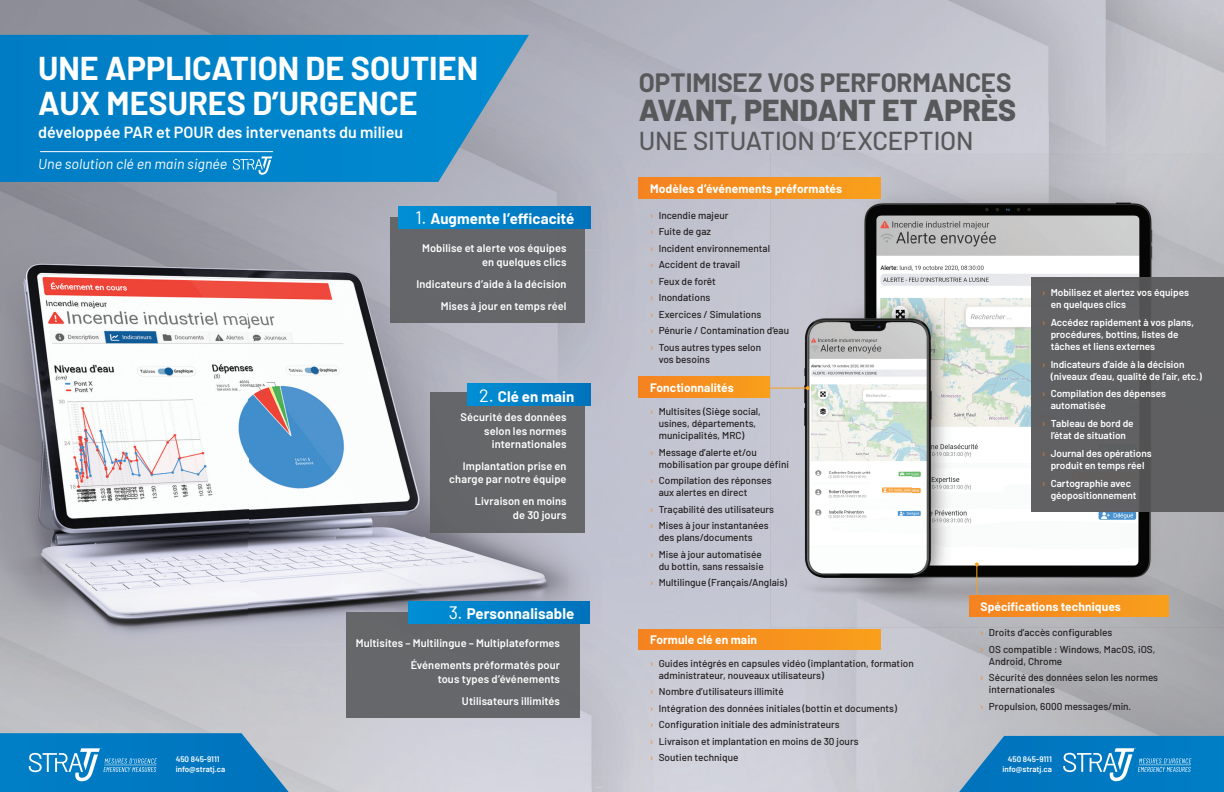
<style>
.page{position:relative;width:1224px;height:792px;background:#fff}
.page>*{position:absolute;margin:0;border:0;box-sizing:border-box;transform-origin:0 0}
.t1{font:700 32.3px/34.4px "Barlow";color:#fff}
.t2{font:800 30.2px "Barlow";letter-spacing:-.005em;color:#57585a}
.t3{font:700 25.9px "Barlow";letter-spacing:-.005em;color:#57585a}
.t4{font:500 25.9px "Barlow";letter-spacing:-.01em;color:#57585a}
.t5{font:600 16.1px "Barlow";color:#fff}
.t6{font:700 15px "Barlow";letter-spacing:.005em;color:#fff}
.t7{font:italic 14.3px "Barlow";color:#fff}
.t8{font:700 12px "Barlow";letter-spacing:.005em;color:#fff}
.t9{font:600 11px/13.2px "Barlow";letter-spacing:.01em;color:#fff;text-align:right}
.t10{font:500 10px/16.5px "Barlow";color:#231f20}
.t11{font:600 10px/12px "Barlow";color:#fff}
.t12{font:600 8px/9.6px "Barlow";color:#fff}
.s1{font-weight:400;font-size:18px}
.s2{font-weight:400;color:#f58220}
</style>
<div class="page">
<img style="left:595px;top:0;width:174px;height:792px">
<img style="left:0;top:0;width:496px;height:214px">
<img style="left:496px;top:0;width:106px;height:250px">
<img style="left:0;top:214px;width:425px;height:430px">
<img style="left:567px;top:250px;width:35px;height:538px">
<img style="left:425px;top:322px;width:142px;height:72px">
<img style="left:425px;top:394px;width:35px;height:207px">
<img style="left:460px;top:532px;width:107px;height:69px">
<img style="left:0;top:644px;width:354px;height:144px">
<div style="left:354px;top:717px;width:213px;height:71px;background:#d1d3db"></div>
<img style="left:738px;top:114px;width:347px;height:179px">
<img style="left:1085px;top:114px;width:139px;height:163px">
<img style="left:738px;top:293px;width:173px;height:360px">
<img style="left:911px;top:293px;width:121px;height:216px">
<img style="left:911px;top:509px;width:209px;height:144px">
<img style="left:1120px;top:512px;width:104px;height:141px">
<div style="left:346px;top:613px;width:233px;height:104px;background:#666769"></div>
<div style="left:390px;top:218px;width:195px;height:104px;background:#656669"></div>
<div style="left:430px;top:392px;width:155px;height:140px;background:#666769"></div>
<div style="left:409px;top:601px;width:180px;height:23px;background:linear-gradient(to right,#008fd4,#0072bc)"></div>
<div style="left:398px;top:207px;width:192px;height:22px;background:linear-gradient(to right,#008fd4,#0072bc)"></div>
<div style="left:468px;top:383px;width:122px;height:23px;background:linear-gradient(to right,#008fd4,#0073bc)"></div>
<img style="left:0;top:733px;width:289px;height:59px">
<svg style="left:0;top:35px;width:529px;height:147px;background:#0e86c8"></svg>
<img style="left:959px;top:736px;width:265px;height:56px">
<div style="left:639px;top:629px;width:241px;height:21px;background:linear-gradient(to right,#f58220,#f89f1b)"></div>
<div style="left:1032px;top:277px;width:192px;height:235px;background:#5f6062"></div>
<hr style="left:976px;top:565px;width:1px;height:40px;background:#f89f1c">
<svg style="left:975px;top:563px;width:4px;height:4px"></svg>
<hr style="left:759px;top:388px;width:49px;height:1px;background:#f89f1c">
<svg style="left:806px;top:386px;width:4px;height:4px"></svg>
<div style="left:639px;top:377px;width:131px;height:20px;background:linear-gradient(to right,#f58220,#f89f1b)"></div>
<div style="left:969px;top:596px;width:199px;height:20px;background:linear-gradient(to right,#f58220,#f89f1b)"></div>
<div style="left:639px;top:178px;width:241px;height:20px;background:linear-gradient(to right,#f58220,#f89f1b)"></div>
<svg style="left:29px;top:748px;width:128px;height:33px;background:#2e92cd"></svg>
<svg style="left:1063px;top:748px;width:129px;height:33px;background:#2e91cd"></svg>
<svg style="left:233px;top:157px;width:41px;height:18px"></svg>
<hr style="left:40px;top:151px;width:233px;height:1px;background:#fff">
<h1 class="t1" style="left:38px;top:49px;width:441px">UNE APPLICATION DE SOUTIEN<br>AUX MESURES D’URGENCE</h1>
<h3 class="t5" style="left:38px;top:121px;width:366px">développée PAR et POUR des intervenants du milieu</h3>
<h3 class="t7" style="left:38px;top:153px;width:191px">Une solution clé en main signée</h3>
<p class="t12" style="left:176px;top:754px;width:51px">450 845-9111 info@stratj.ca</p>
<h3 class="t6" style="left:415px;top:207px;width:160px"><span class="s1">1.</span> Augmente l’efficacité</h3>
<p class="t9" style="left:422px;top:241px;width:146px">Mobilise et alerte vos équipes en quelques clics</p>
<p class="t9" style="left:417px;top:272px;width:152px;line-height:22.2px">Indicateurs d’aide à la décision<br>Mises à jour en temps réel</p>
<h3 class="t6" style="left:479px;top:385px;width:97px"><span class="s1">2.</span> Clé en main</h3>
<p class="t9" style="left:461px;top:410px;width:107px">Sécurité des données selon les normes internationales</p>
<p class="t9" style="left:449px;top:459px;width:119px">Implantation prise en charge par notre équipe</p>
<p class="t9" style="left:475px;top:494px;width:93px">Livraison en moins de 30 jours</p>
<h3 class="t6" style="left:449px;top:603px;width:127px"><span class="s1">3.</span> Personnalisable</h3>
<p class="t9" style="left:356px;top:631px;width:206px;line-height:22.2px">Multisites – Multilingue – Multiplateformes<br>Événements préformatés pour</p>
<p class="t9" style="left:438px;top:667px;width:124px;line-height:22.2px">tous types d’événements<br>Utilisateurs illimités</p>
<h3 class="t3" style="left:639px;top:63px;width:374px">OPTIMISEZ VOS PERFORMANCES</h3>
<h2 class="t2" style="left:639px;top:88px;width:379px">AVANT, PENDANT ET APRÈS</h2>
<h3 class="t4" style="left:639px;top:121px;width:336px">UNE SITUATION D’EXCEPTION</h3>
<p class="t8" style="left:650px;top:180px;width:193px">Modèles d’événements préformatés</p>
<p class="t10" style="left:650px;top:206px;width:141px"><span class="s2">›</span> Incendie majeur<br><span class="s2">›</span> Fuite de gaz<br><span class="s2">›</span> Incident environnemental<br><span class="s2">›</span> Accident de travail<br><span class="s2">›</span> Feux de forêt<br><span class="s2">›</span> Inondations<br><span class="s2">›</span> Exercices / Simulations<br><span class="s2">›</span> Pénurie / Contamination d’eau <span class="s2">›</span> Tous autres types selon</p>
<p class="t10" style="left:659px;top:350px;width:53px">vos besoins</p>
<p class="t8" style="left:650px;top:379px;width:85px">Fonctionnalités</p>
<p class="t10" style="left:659px;top:405px;width:104px;line-height:12px;text-indent:-9px"><span class="s2">›</span> Multisites (Siège social, usines, départements, municipalités, MRC)</p>
<p class="t10" style="left:659px;top:446px;width:132px;line-height:12px;text-indent:-9px"><span class="s2">›</span> Message d’alerte et/ou mobilisation par groupe défini</p>
<p class="t10" style="left:659px;top:474px;width:114px;line-height:12px;text-indent:-9px"><span class="s2">›</span> Compilation des réponses aux alertes en direct</p>
<p class="t10" style="left:650px;top:500px;width:126px"><span class="s2">›</span> Traçabilité des utilisateurs <span class="s2">›</span> Mises à jour instantanées</p>
<p class="t10" style="left:650px;top:529px;width:114px;text-align:center">des plans/documents<br><span class="s2">›</span> Mise à jour automatisée</p>
<p class="t10" style="left:650px;top:557px;width:139px;text-indent:9px">du bottin, sans ressaisie<br><span class="s2">›</span> Multilingue (Français/Anglais)</p>
<p class="t11" style="left:1051px;top:286px;width:140px;text-indent:-9px"><span class="s2">›</span> Mobilisez et alertez vos équipes en quelques clics</p>
<p class="t11" style="left:1051px;top:316px;width:145px;text-indent:-9px"><span class="s2">›</span> Accédez rapidement à vos plans, procédures, bottins, listes de tâches et liens externes</p>
<p class="t11" style="left:1051px;top:357px;width:153px;text-indent:-9px"><span class="s2">›</span> Indicateurs d’aide à la décision (niveaux d’eau, qualité de l’air, etc.)</p>
<p class="t11" style="left:1051px;top:387px;width:117px;text-indent:-9px"><span class="s2">›</span> Compilation des dépenses automatisée</p>
<p class="t11" style="left:1042px;top:417px;width:94px;text-align:center"><span class="s2">›</span> Tableau de bord de l’état de situation</p>
<p class="t11" style="left:1042px;top:447px;width:112px;text-align:center"><span class="s2">›</span> Journal des opérations produit en temps réel</p>
<p class="t11" style="left:1051px;top:476px;width:88px;text-indent:-9px"><span class="s2">›</span> Cartographie avec géopositionnement</p>
<p class="t8" style="left:650px;top:630px;width:108px">Formule clé en main</p>
<p class="t10" style="left:659px;top:656px;width:257px;line-height:12px;text-indent:-9px"><span class="s2">›</span> Guides intégrés en capsules vidéo (implantation, formation administrateur, nouveaux utilisateurs)</p>
<p class="t10" style="left:650px;top:683px;width:249px"><span class="s2">›</span> Nombre d’utilisateurs illimité<br><span class="s2">›</span> Intégration des données initiales (bottin et documents) <span class="s2">›</span> Configuration initiale des administrateurs<br><span class="s2">›</span> Livraison et implantation en moins de 30 jours<br><span class="s2">›</span> Soutien technique</p>
<p class="t8" style="left:980px;top:598px;width:142px">Spécifications techniques</p>
<p class="t10" style="left:980px;top:624px;width:177px"><span class="s2">›</span> Droits d’accès configurables<br><span class="s2">›</span> OS compatible : Windows, MacOS, iOS,</p>
<p class="t10" style="left:980px;top:652px;width:180px;text-indent:9px">Android, Chrome<br><span class="s2">›</span> Sécurité des données selon les normes</p>
<p class="t10" style="left:980px;top:681px;width:153px;text-indent:9px">internationales<br><span class="s2">›</span> Propulsion, 6000 messages/min.</p>
<p class="t12" style="left:1002px;top:754px;width:51px;text-align:right">450 845-9111 info@stratj.ca</p>
</div>
